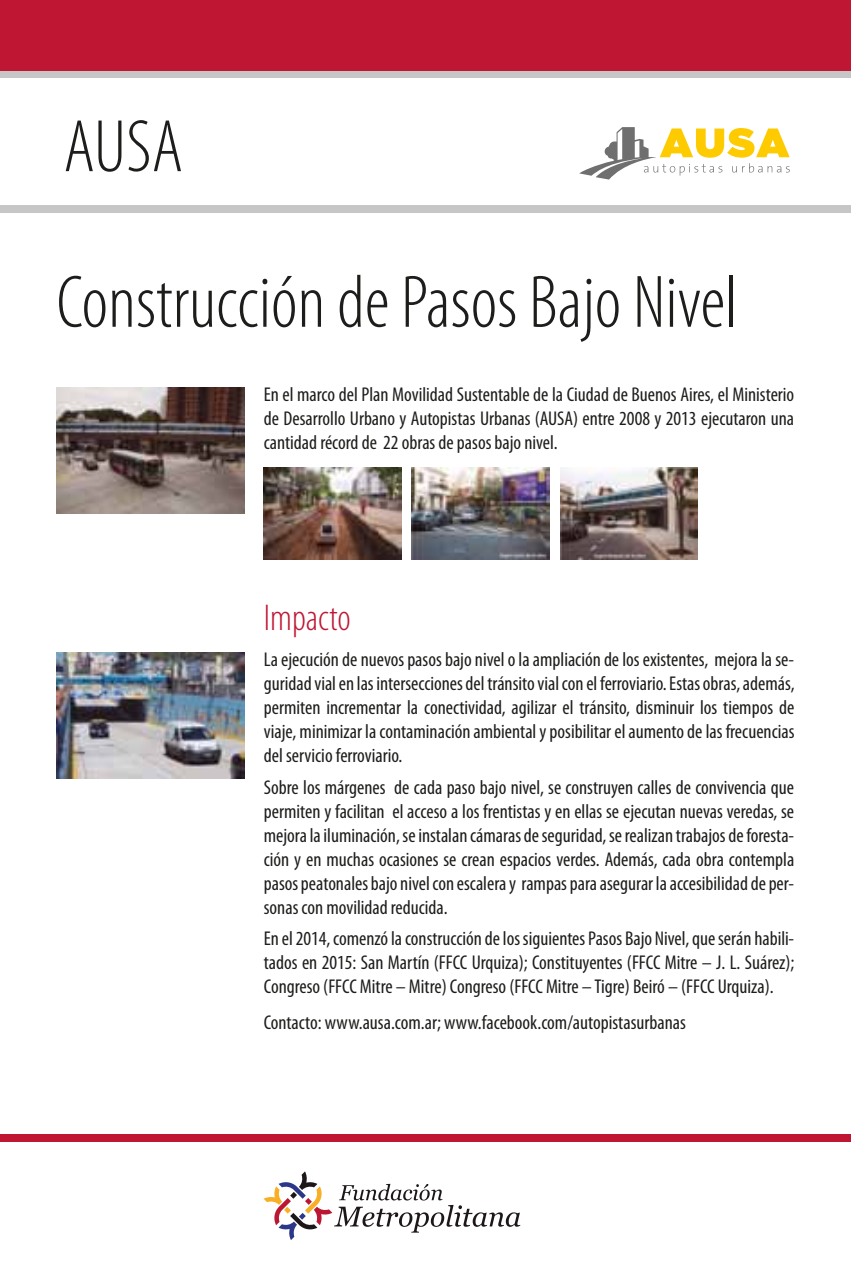
<style>
.page{position:relative;width:851px;height:1269px;background:#fff}
.page>*{position:absolute;margin:0;border:0;box-sizing:border-box;transform-origin:0 0}
.t1{font:300 condensed 75px "Myriad Pro";color:#1d1d1b}
.t2{font:300 condensed 37.5px "Myriad Pro";color:#bf1634}
.t3{font:condensed 20px/24px "Myriad Pro";color:#1d1d1b;text-align:justify}
</style>
<div class="page">
<div style="left:0;top:71px;width:850px;height:142px;background:#c6c6c6"></div>
<div style="left:0;top:0;width:850px;height:71px;background:#bf1634"></div>
<div style="left:0;top:79px;width:850px;height:126px;background:#fff"></div>
<img style="left:56px;top:387px;width:189px;height:126px">
<img style="left:56px;top:652px;width:189px;height:126px">
<img style="left:412px;top:467px;width:137px;height:92px">
<img style="left:560px;top:467px;width:137px;height:92px">
<img style="left:263px;top:467px;width:138px;height:92px">
<div style="left:0;top:1134px;width:850px;height:7px;background:#bf1634"></div>
<svg style="left:263px;top:1171px;width:257px;height:68px"></svg>
<svg style="left:579px;top:127px;width:210px;height:52px"></svg>
<h1 class="t1" style="left:63px;top:106px;width:121px">AUSA</h1>
<h1 class="t1" style="left:56px;top:262px;width:683px">Construcción de Pasos Bajo Nivel</h1>
<p class="t3" style="left:264px;top:383px;width:532px">En el marco del Plan Movilidad Sustentable de la Ciudad de Buenos Aires, el Ministerio de Desarrollo Urbano y Autopistas Urbanas (AUSA) entre 2008 y 2013 ejecutaron una cantidad récord de 22 obras de pasos bajo nivel.</p>
<h2 class="t2" style="left:264px;top:598px;width:88px">Impacto</h2>
<p class="t3" style="left:264px;top:647px;width:532px">La ejecución de nuevos pasos bajo nivel o la ampliación de los existentes, mejora la se&shy;guridadvialen lasinterseccionesdel tránsitovialcon el ferroviario.Estasobras,además, permiten incrementar la conectividad, agilizar el tránsito, disminuir los tiempos de viaje, minimizar la contaminación ambiental y posibilitar el aumento de las frecuencias del servicio ferroviario.</p>
<p class="t3" style="left:264px;top:775px;width:532px">Sobre los márgenes de cada paso bajo nivel, se construyen calles de convivencia que permiten y facilitan el acceso a los frentistas y en ellas se ejecutan nuevas veredas, se mejoralailuminación,seinstalan cámarasdeseguridad,serealizan trabajosdeforesta&shy;ción y en muchas ocasiones se crean espacios verdes. Además, cada obra contempla pasospeatonalesbajo nivelcon escaleray rampasparaasegurar laaccesibilidaddeper&shy;sonas con movilidad reducida.</p>
<p class="t3" style="left:264px;top:926px;width:532px">En el2014,comenzólaconstrucción delossiguientesPasos Bajo Nivel,queserán habili&shy;tados en 2015: San Martín (FFCC Urquiza); Constituyentes (FFCC Mitre – J. L. Suárez); Congreso (FFCC Mitre – Mitre) Congreso (FFCC Mitre –Tigre) Beiró – (FFCC Urquiza).</p>
<p class="t3" style="left:264px;top:1010px;width:423px">Contacto: www.ausa.com.ar; www.facebook.com/autopistasurbanas</p>
</div>
